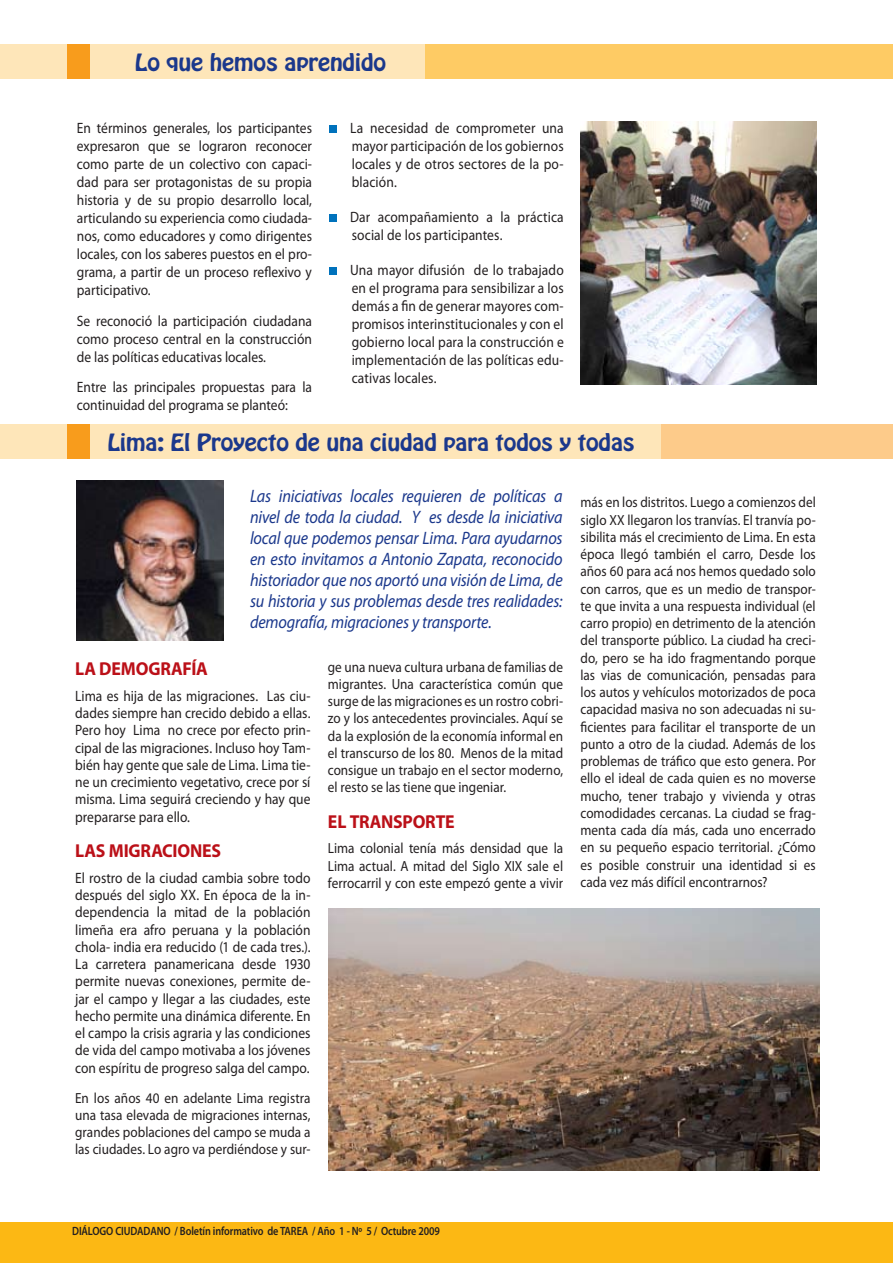
<style>
.page{position:relative;width:893px;height:1263px;background:#fff}
.page>*{position:absolute;margin:0;border:0;box-sizing:border-box;transform-origin:0 0}
.t1{font:21px "Hobo Std";letter-spacing:-.005em;color:#1b388c;scale:1.1 1}
.sub_titulo{font:700 18.75px "Myriad Pro";letter-spacing:-.02em;color:#bb1018;scale:.95 1}
.texto_finla{font:italic 18px/21px "Myriad Pro";letter-spacing:-.01em;color:#1b388c;text-align:justify;scale:.9 1}
.texto_finla-2{font:15px/17.2px "Myriad Pro";letter-spacing:.005em;color:#231f20;text-align:justify;scale:.9 1}
.TEXTO{font:15px/18px "Myriad Pro";color:#231f20;text-align:justify;scale:.9 1}
.texto_finla-3{font:14.7px/17.2px "Myriad Pro";color:#231f20;text-align:justify;scale:.9 1}
.t2{font:600 12px "Myriad Pro";letter-spacing:-.01em;color:#231f20;scale:.85 1}
</style>
<div class="page">
<div style="left:0;top:1222px;width:892px;height:41px;background:#fcb814"></div>
<div style="left:0;top:44px;width:474px;height:35px;background:#fee6b9"></div>
<div style="left:0;top:425px;width:675px;height:34px;background:#fee6b9"></div>
<div style="left:68px;top:44px;width:22px;height:35px;background:#f89c1c"></div>
<div style="left:68px;top:425px;width:22px;height:34px;background:#f89c1c"></div>
<div style="left:425px;top:44px;width:468px;height:35px;background:#fecb64"></div>
<div style="left:662px;top:425px;width:231px;height:34px;background:#fdcb8a"></div>
<div style="left:329px;top:125px;width:7px;height:8px;background:#0072bc"></div>
<div style="left:329px;top:214px;width:7px;height:8px;background:#0072bc"></div>
<div style="left:329px;top:267px;width:7px;height:8px;background:#0072bc"></div>
<img style="left:580px;top:122px;width:236px;height:262px">
<img style="left:77px;top:481px;width:146px;height:160px">
<img style="left:329px;top:909px;width:490px;height:261px">
<p class="t1" style="left:135px;top:48px;width:230px">Lo que hemos aprendido</p>
<p class="TEXTO" style="left:77px;top:118px;width:263px">En términos generales, los participantes expresaron que se lograron reconocer como parte de un colectivo con capaci&shy;dad para ser protagonistas de su propia historia y de su propio desarrollo local, articulando su experiencia como ciudada&shy;nos, como educadores y como dirigentes locales, con los saberes puestos en el pro&shy;grama, a partir de un proceso reflexivo y participativo.</p>
<p class="TEXTO" style="left:77px;top:311px;width:263px">Se reconoció la participación ciudadana como proceso central en la construcción de las políticas educativas locales.</p>
<p class="TEXTO" style="left:77px;top:378px;width:263px">Entre las principales propuestas para la continuidad del programa se planteó:</p>
<p class="texto_finla-2" style="left:350px;top:118px;width:239px;line-height:18px">La necesidad de comprometer una mayor participación de los gobiernos locales y de otros sectores de la po&shy;blación.</p>
<p class="texto_finla-2" style="left:350px;top:207px;width:239px;line-height:18px">Dar acompañamiento a la práctica social de los participantes.</p>
<p class="texto_finla-2" style="left:350px;top:261px;width:239px;line-height:18px">Una mayor difusión de lo trabajado en el programa para sensibilizar a los demás a fin de generar mayores com&shy;promisos interinstitucionales y con el gobierno local para la construcción e implementación de las políticas edu&shy;cativas locales.</p>
<p class="t1" style="left:108px;top:428px;width:481px">Lima: El Proyecto de una ciudad para todos y todas</p>
<p class="texto_finla" style="left:250px;top:485px;width:349px">Las iniciativas locales requieren de políticas a nivel de toda la ciudad. Y es desde la iniciativa local que podemos pensar Lima. Para ayudarnos en esto invitamos a Antonio Zapata, reconocido historiador que nos aportó una visión de Lima, de su historia y sus problemas desde tres realidades: demografía, migraciones y transporte.</p>
<p class="sub_titulo" style="left:75px;top:657px;width:39px">LA DEMOGRA</p>
<p class="sub_titulo" style="left:182px;top:657px;width:26px">FÍA</p>
<p class="texto_finla-2" style="left:75px;top:687px;width:263px">Lima es hija de las migraciones. Las ciu&shy;dades siempre han crecido debido a ellas.<br>Pero hoy Lima no crece por efecto prin&shy;cipal de las migraciones. Incluso hoy Tam&shy;bién hay gente que sale de Lima. Lima tie&shy;ne un crecimiento vegetativo, crece por sí misma. Lima seguirá creciendo y hay que prepararse para ello.</p>
<p class="sub_titulo" style="left:75px;top:838px;width:11px">LAS</p>
<p class="sub_titulo" style="left:109px;top:838px;width:13px">MIGRA</p>
<p class="sub_titulo" style="left:162px;top:838px;width:22px">CIONES</p>
<p class="texto_finla-2" style="left:75px;top:869px;width:263px">El rostro de la ciudad cambia sobre todo después del siglo XX. En época de la in&shy;dependencia la mitad de la población limeña era afro peruana y la población chola- india era reducido (1 de cada tres.).<br>La carretera panamericana desde 1930 permite nuevas conexiones, permite de&shy;jar el campo y llegar a las ciudades, este hecho permite una dinámica diferente. En el campo la crisis agraria y las condiciones de vida del campo motivaba a los jóvenes con espíritu de progreso salga del campo.</p>
<p class="texto_finla-3" style="left:75px;top:1089px;width:263px">En los años 40 en adelante Lima registra una tasa elevada de migraciones internas, grandes poblaciones del campo se muda a las ciudades. Lo agro va perdiéndose y sur-</p>
<p class="texto_finla-3" style="left:328px;top:658px;width:263px">ge una nueva cultura urbana de familias de migrantes. Una característica común que surge de las migraciones es un rostro cobri&shy;zo y los antecedentes provinciales. Aquí se da la explosión de la economía informal en el transcurso de los 80. Menos de la mitad consigue un trabajo en el sector moderno, el resto se las tiene que ingeniar.</p>
<p class="sub_titulo" style="left:328px;top:809px;width:35px">EL TRANSPORTE</p>
<p class="texto_finla-3" style="left:328px;top:839px;width:263px">Lima colonial tenía más densidad que la Lima actual. A mitad del Siglo XIX sale el ferrocarril y con este empezó gente a vivir</p>
<p class="texto_finla-3" style="left:580px;top:493px;width:263px">más en los distritos. Luego a comienzos del siglo XX llegaron los tranvías. El tranvía po&shy;sibilita más el crecimiento de Lima. En esta época llegó también el carro, Desde los años 60 para acá nos hemos quedado solo con carros, que es un medio de transpor&shy;te que invita a una respuesta individual (el carro propio) en detrimento de la atención del transporte público. La ciudad ha creci&shy;do, pero se ha ido fragmentando porque las vias de comunicación, pensadas para los autos y vehículos motorizados de poca capacidad masiva no son adecuadas ni su&shy;ficientes para facilitar el transporte de un punto a otro de la ciudad. Además de los problemas de tráfico que esto genera. Por ello el ideal de cada quien es no moverse mucho, tener trabajo y vivienda y otras comodidades cercanas. La ciudad se frag&shy;menta cada día más, cada uno encerrado en su pequeño espacio territorial. ¿Cómo es posible construir una identidad si es cada vez más difícil encontrarnos?</p>
<p class="t2" style="left:72px;top:1223px;width:434px">DIÁLOGO CIUDADANO / Boletín informativo de TAREA / Año 1 - Nº 5 / Octubre 2009</p>
</div>
